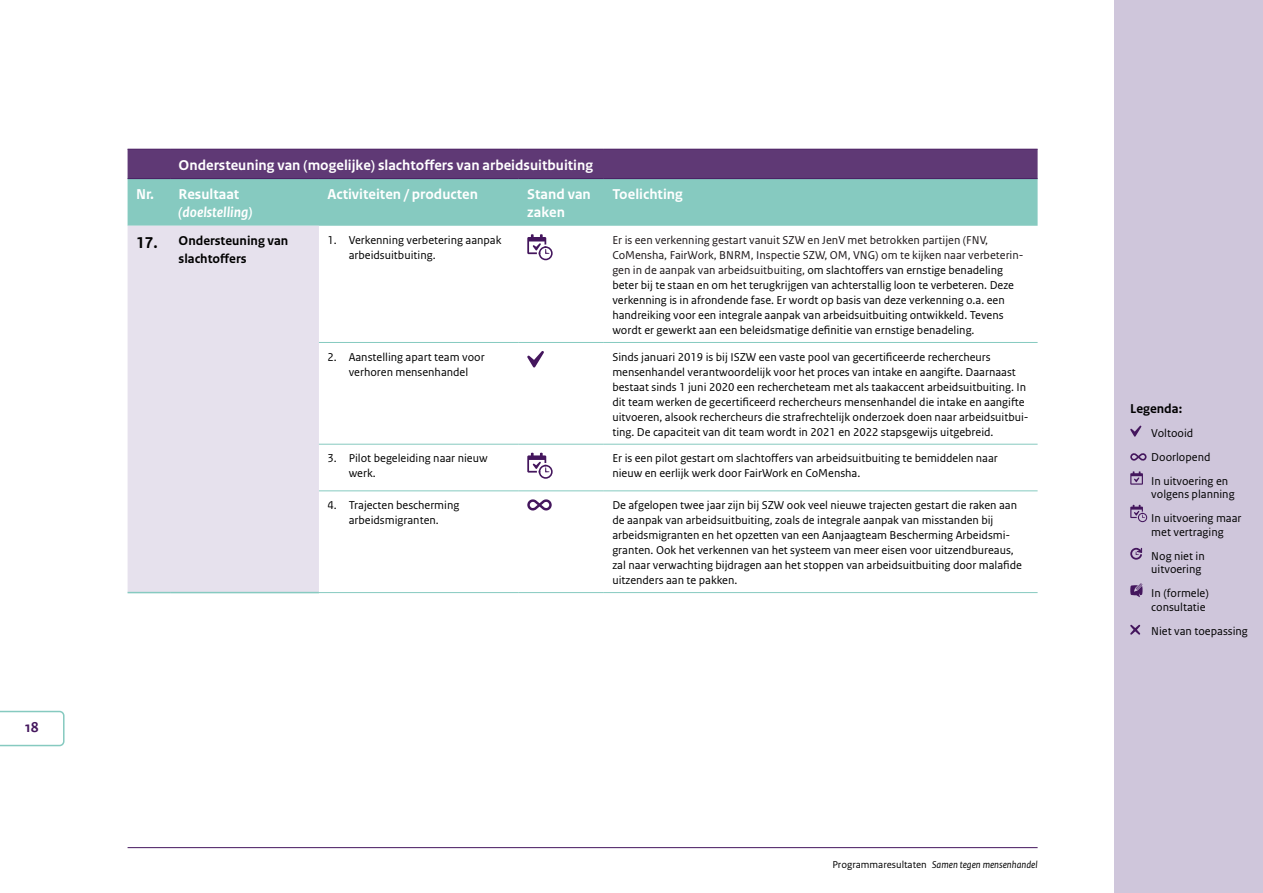
<style>
.page{position:relative;width:1263px;height:893px;background:#fff}
.page>*{position:absolute;margin:0;border:0;box-sizing:border-box;transform-origin:0 0}
.Cijfer{font:700 16.5px "Rijksoverheid Sans Text";color:#000}
._30_RO_Tabel_Kop{font:700 15px "Rijksoverheid Sans Text";color:#fff}
.Tabel_kop{font:700 15px/18px "Rijksoverheid Sans Text";color:#fff}
.Tabel_kop-2{font:italic 700 15px/18px "Rijksoverheid Sans Text";color:#fff}
.t1{font:700 15px "Rijksoverheid Sans Text TT";color:#44165d}
.Resultaat{font:700 13.5px/18px "Rijksoverheid Sans Text";color:#000}
._32_RO_Tabel_Broodte{font:12px/15px "Rijksoverheid Sans Text";color:#000}
.t2{font:italic 10.5px "Rijksoverheid Sans Text";color:#000}
.s1{font-style:normal}
.s2{color:#1d1719}
</style>
<div class="page">
<hr style="left:128px;top:847px;width:909px;height:1px;background:#44165d">
<svg style="left:0;top:711px;width:65px;height:35px"></svg>
<div style="left:1114px;top:0;width:149px;height:893px;background:#cfc6db"></div>
<svg style="left:1130px;top:426px;width:11px;height:11px"></svg>
<svg style="left:1130px;top:453px;width:16px;height:8px"></svg>
<svg style="left:1130px;top:471px;width:13px;height:14px"></svg>
<svg style="left:1130px;top:505px;width:17px;height:17px"></svg>
<svg style="left:1130px;top:548px;width:12px;height:12px"></svg>
<svg style="left:1130px;top:583px;width:12px;height:14px"></svg>
<svg style="left:1130px;top:625px;width:10px;height:10px"></svg>
<svg style="left:128px;top:150px;width:909px;height:76px;background:#7793a4"></svg>
<div style="left:128px;top:226px;width:191px;height:366px;background:#e6e1ed"></div>
<hr style="left:128px;top:149px;width:42px;height:1px;background:#44165d">
<hr style="left:128px;top:178px;width:42px;height:1px;background:#44165d">
<hr style="left:170px;top:149px;width:149px;height:1px;background:#44165d">
<hr style="left:319px;top:149px;width:200px;height:1px;background:#44165d">
<hr style="left:519px;top:149px;width:85px;height:1px;background:#44165d">
<hr style="left:604px;top:149px;width:433px;height:1px;background:#44165d">
<hr style="left:170px;top:178px;width:149px;height:1px;background:#44165d">
<hr style="left:319px;top:178px;width:200px;height:1px;background:#44165d">
<hr style="left:519px;top:178px;width:85px;height:1px;background:#44165d">
<hr style="left:604px;top:178px;width:433px;height:1px;background:#44165d">
<hr style="left:128px;top:592px;width:42px;height:1px;background:#86cac0">
<hr style="left:170px;top:592px;width:149px;height:1px;background:#86cac0">
<hr style="left:319px;top:342px;width:200px;height:1px;background:#86cac0">
<hr style="left:519px;top:342px;width:85px;height:1px;background:#86cac0">
<hr style="left:604px;top:342px;width:433px;height:1px;background:#86cac0">
<hr style="left:319px;top:444px;width:200px;height:1px;background:#86cac0">
<hr style="left:519px;top:444px;width:85px;height:1px;background:#86cac0">
<hr style="left:604px;top:444px;width:433px;height:1px;background:#86cac0">
<hr style="left:319px;top:490px;width:200px;height:1px;background:#86cac0">
<hr style="left:519px;top:490px;width:85px;height:1px;background:#86cac0">
<hr style="left:604px;top:490px;width:433px;height:1px;background:#86cac0">
<hr style="left:319px;top:592px;width:200px;height:1px;background:#86cac0">
<hr style="left:519px;top:592px;width:85px;height:1px;background:#86cac0">
<hr style="left:604px;top:592px;width:433px;height:1px;background:#86cac0">
<svg style="left:527px;top:234px;width:26px;height:26px"></svg>
<svg style="left:527px;top:351px;width:17px;height:16px"></svg>
<svg style="left:527px;top:453px;width:26px;height:26px"></svg>
<svg style="left:527px;top:499px;width:25px;height:12px"></svg>
<p class="t1" style="left:25px;top:719px;width:15px">18</p>
<p class="_30_RO_Tabel_Kop" style="left:179px;top:156px;width:416px">Ondersteuning van (mogelijke) slachtoffers van arbeidsuitbuiting</p>
<p class="Tabel_kop" style="left:136px;top:186px;width:20px">Nr.</p>
<p class="Tabel_kop-2" style="left:179px;top:186px;width:75px"><span class="s1">Resultaat </span>(doelstelling)</p>
<p class="Tabel_kop" style="left:327px;top:186px;width:152px">Activiteiten / producten</p>
<p class="Tabel_kop" style="left:527px;top:186px;width:65px">Stand van zaken</p>
<p class="Tabel_kop" style="left:612px;top:186px;width:72px">Toelichting</p>
<p class="Cijfer" style="left:136px;top:233px;width:23px">17.</p>
<p class="Resultaat" style="left:179px;top:232px;width:111px">Ondersteuning van slachtoffers</p>
<p class="_32_RO_Tabel_Broodte" style="left:349px;top:233px;width:154px;text-indent:-21px">1. Verkenning verbetering aanpak arbeidsuitbuiting.</p>
<p class="_32_RO_Tabel_Broodte" style="left:612px;top:233px;width:413px"><span class="s2">Er is een verkenning gestart vanuit SZW en JenV met betrokken partijen (FNV, CoMensha, FairWork, BNRM, Inspectie SZW, OM, VNG) om te kijken naar verbeterin&shy;gen in de aanpak van arbeidsuitbuiting,</span> om slachtoffers van ernstige benadeling beter bij te staan en om het terugkrijgen van achterstallig loon te verbeteren. Deze verkenning is in afrondende fase. Er wordt op basis van deze verkenning o.a. een handreiking voor een integrale aanpak van arbeidsuitbuiting ontwikkeld. Tevens wordt er gewerkt aan een beleidsmatige definitie van ernstige benadeling.</p>
<p class="_32_RO_Tabel_Broodte" style="left:327px;top:349px;width:159px;text-align:center">2. Aanstelling apart team voor verhoren mensenhandel</p>
<p class="_32_RO_Tabel_Broodte" style="left:612px;top:349px;width:418px">Sinds januari 2019 is bij ISZW een vaste pool van gecertificeerde rechercheurs mensenhandel verantwoordelijk voor het proces van intake en aangifte. Daarnaast bestaat sinds 1 juni 2020 een rechercheteam met als taakaccent arbeidsuitbuiting. In dit team werken de gecertificeerd rechercheurs mensenhandel die intake en aangifte uitvoeren, alsook rechercheurs die strafrechtelijk onderzoek doen naar arbeidsuitbui&shy;ting. De capaciteit van dit team wordt in 2021 en 2022 stapsgewijs uitgebreid.</p>
<p class="_32_RO_Tabel_Broodte" style="left:349px;top:451px;width:140px;text-indent:-21px">3. Pilot begeleiding naar nieuw werk.</p>
<p class="_32_RO_Tabel_Broodte" style="left:612px;top:451px;width:387px">Er is een pilot gestart om slachtoffers van arbeidsuitbuiting te bemiddelen naar nieuw en eerlijk werk door FairWork en CoMensha.</p>
<p class="_32_RO_Tabel_Broodte" style="left:327px;top:498px;width:133px;text-align:center">4. Trajecten bescherming arbeidsmigranten.</p>
<p class="_32_RO_Tabel_Broodte" style="left:612px;top:498px;width:411px">De afgelopen twee jaar zijn bij SZW ook veel nieuwe trajecten gestart die raken aan de aanpak van arbeidsuitbuiting, zoals de integrale aanpak van misstanden bij arbeidsmigranten en het opzetten van een Aanjaagteam Bescherming Arbeidsmi&shy;granten. Ook het verkennen van het systeem van meer eisen voor uitzendbureaus, zal naar verwachting bijdragen aan het stoppen van arbeidsuitbuiting door malafide uitzenders aan te pakken.</p>
<p class="t2" style="left:832px;top:858px;width:207px"><span class="s1">Programmaresultaten</span> Samen tegen mensenhandel</p>
<p class="Resultaat" style="left:1130px;top:399px;width:53px">Legenda:</p>
<p class="_32_RO_Tabel_Broodte" style="left:1151px;top:421px;width:78px;line-height:24px">Voltooid<br>Doorlopend<br>In uitvoering en</p>
<p class="_32_RO_Tabel_Broodte" style="left:1151px;top:482px;width:92px;line-height:24px">volgens planning<br>In uitvoering maar</p>
<p class="_32_RO_Tabel_Broodte" style="left:1151px;top:520px;width:74px;line-height:24px">met vertraging<br>Nog niet in</p>
<p class="_32_RO_Tabel_Broodte" style="left:1151px;top:557px;width:59px;line-height:24px">uitvoering<br>In (formele)</p>
<p class="_32_RO_Tabel_Broodte" style="left:1151px;top:595px;width:98px;line-height:24px">consultatie<br>Niet van toepassing</p>
</div>
